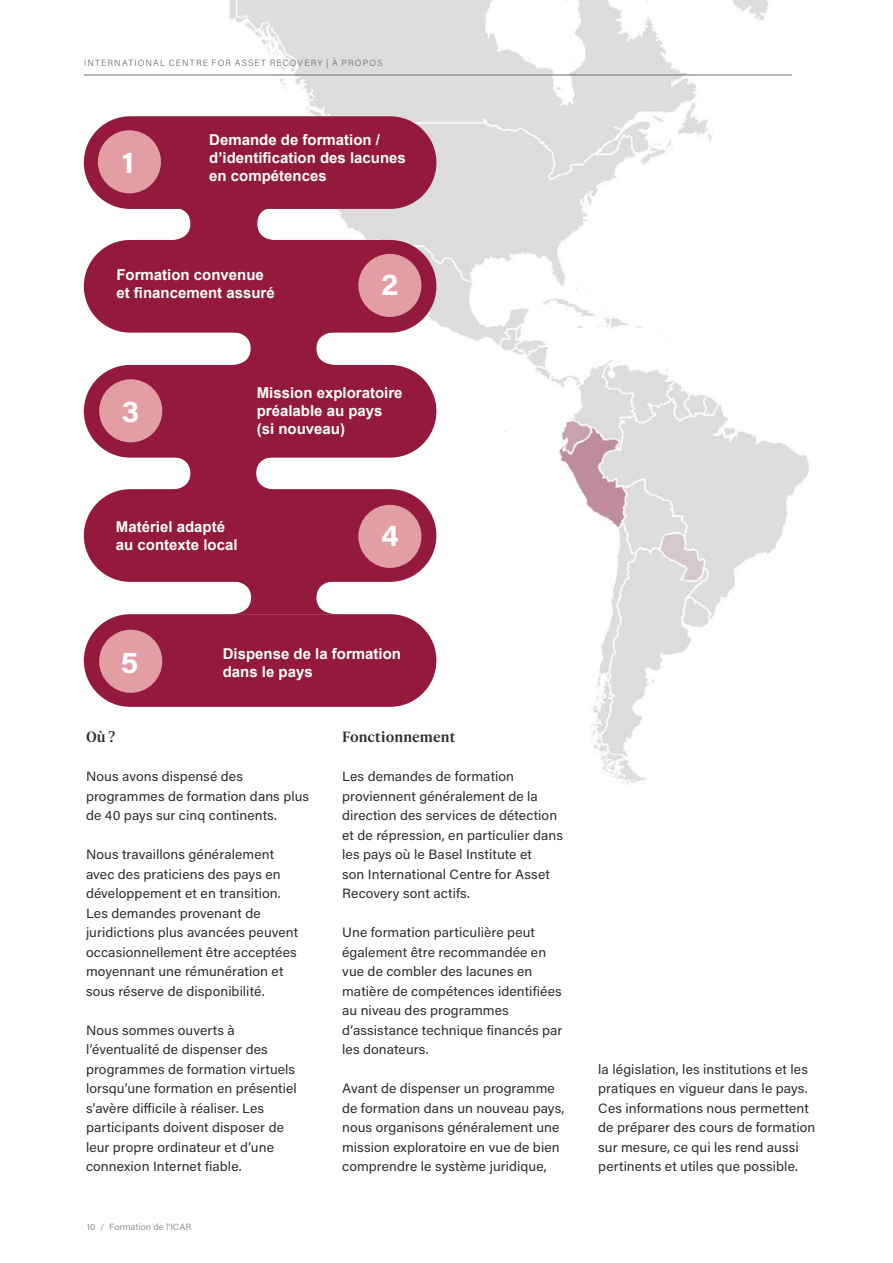
<style>
.page{position:relative;width:893px;height:1263px;background:#fff}
.page>*{position:absolute;margin:0;border:0;box-sizing:border-box;transform-origin:0 0}
.t1{font:700 30.6px "Acumin Pro";color:#fff}
.t2{font:700 15px/18px "Arial";color:#fff}
.t3{font:600 14.25px "Ivy Presto Text";letter-spacing:.005em;color:#2e2e2f}
.t4{font:13.5px/19.5px "Acumin Pro";letter-spacing:.005em;color:#2e2e2f}
.t5{font:300 9px "Acumin Pro";letter-spacing:.125em;color:#6d6e71}
.t6{font:9px "Acumin Pro";letter-spacing:.005em;color:#939598}
</style>
<div class="page">
<img style="left:230px;top:0;width:579px;height:785px">
<svg style="left:173px;top:209px;width:106px;height:31px"></svg>
<svg style="left:230px;top:333px;width:110px;height:32px"></svg>
<div style="left:84px;top:614px;width:352px;height:93px;background:#931a3c;border-radius:46px"></div>
<div style="left:84px;top:489px;width:352px;height:93px;background:#931a3c;border-radius:46px"></div>
<div style="left:84px;top:365px;width:352px;height:93px;background:#931a3c;border-radius:46px"></div>
<div style="left:84px;top:240px;width:352px;height:93px;background:#931a3c;border-radius:46px"></div>
<div style="left:84px;top:116px;width:352px;height:93px;background:#931a3c;border-radius:46px"></div>
<svg style="left:167px;top:457px;width:112px;height:33px"></svg>
<svg style="left:227px;top:581px;width:113px;height:33px"></svg>
<div style="left:98px;top:130px;width:63px;height:63px;background:#e39da5;border-radius:50%"></div>
<div style="left:358px;top:254px;width:63px;height:63px;background:#e39da5;border-radius:50%"></div>
<div style="left:99px;top:379px;width:63px;height:63px;background:#e39da5;border-radius:50%"></div>
<div style="left:99px;top:630px;width:63px;height:63px;background:#e39da5;border-radius:50%"></div>
<div style="left:358px;top:505px;width:63px;height:63px;background:#e39da5;border-radius:50%"></div>
<hr style="left:84px;top:75px;width:708px;height:1px;background:#6d6e71">
<p class="t5" style="left:84px;top:57px;width:300px">INTERNATIONAL CENTRE FOR ASSET RECOVERY | À PROPOS</p>
<h1 class="t1" style="left:122px;top:140px;width:14px">1</h1>
<p class="t2" style="left:209px;top:131px;width:198px">Demande de formation / d’identification des lacunes en compétences</p>
<p class="t2" style="left:116px;top:266px;width:160px">Formation convenue et financement assuré</p>
<h1 class="t1" style="left:381px;top:263px;width:19px">2</h1>
<h1 class="t1" style="left:122px;top:390px;width:19px">3</h1>
<p class="t2" style="left:257px;top:384px;width:147px">Mission exploratoire préalable au pays (si nouveau)</p>
<p class="t2" style="left:116px;top:518px;width:123px">Matériel adapté au contexte local</p>
<h1 class="t1" style="left:381px;top:514px;width:19px">4</h1>
<h1 class="t1" style="left:120px;top:641px;width:19px">5</h1>
<p class="t2" style="left:223px;top:645px;width:180px">Dispense de la formation dans le pays</p>
<p class="t3" style="left:86px;top:726px;width:31px">Où ?</p>
<p class="t4" style="left:86px;top:766px;width:225px">Nous avons dispensé des programmes de formation dans plus de 40 pays sur cinq continents.</p>
<p class="t4" style="left:86px;top:844px;width:214px">Nous travaillons généralement avec des praticiens des pays en développement et en transition.<br>Les demandes provenant de juridictions plus avancées peuvent occasionnellement être acceptées moyennant une rémunération et sous réserve de disponibilité.</p>
<p class="t4" style="left:86px;top:1019px;width:212px">Nous sommes ouverts à l’éventualité de dispenser des programmes de formation virtuels lorsqu’une formation en présentiel s’avère difficile à réaliser. Les participants doivent disposer de leur propre ordinateur et d’une connexion Internet fiable.</p>
<p class="t6" style="left:87px;top:1220px;width:106px">10 / Formation de l’ICAR</p>
<p class="t3" style="left:342px;top:726px;width:115px">Fonctionnement</p>
<p class="t4" style="left:342px;top:766px;width:222px">Les demandes de formation proviennent généralement de la direction des services de détection et de répression, en particulier dans les pays où le Basel Institute et<br>son International Centre for Asset<br>Recovery sont actifs.</p>
<p class="t4" style="left:342px;top:922px;width:222px">Une formation particulière peut également être recommandée en vue de combler des lacunes en matière de compétences identifiées au niveau des programmes d’assistance technique financés par les donateurs.</p>
<p class="t4" style="left:342px;top:1078px;width:224px">Avant de dispenser un programme de formation dans un nouveau pays, nous organisons généralement une mission exploratoire en vue de bien comprendre le système juridique,</p>
<p class="t4" style="left:598px;top:1059px;width:219px">la législation, les institutions et les pratiques en vigueur dans le pays.<br>Ces informations nous permettent de préparer des cours de formation sur mesure, ce qui les rend aussi pertinents et utiles que possible.</p>
</div>
